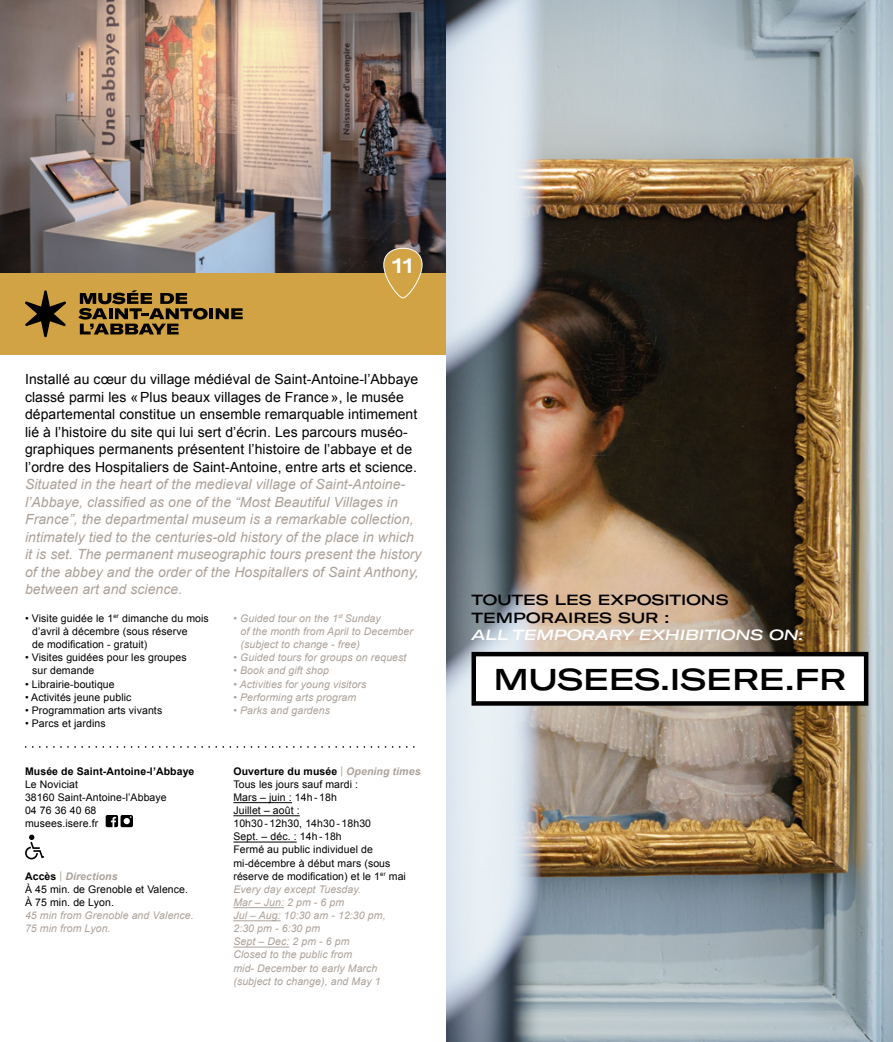
<style>
.page{position:relative;width:893px;height:1042px;background:#fff}
.page>*{position:absolute;margin:0;border:0;box-sizing:border-box;transform-origin:0 0}
.t1{font:500 expanded 29.75px "GT America";letter-spacing:-.01em;color:#000}
.t2{font:500 expanded 21px "GT America";color:#fff}
.t3{font:500 expanded 14.53px/17.5px "GT America";color:#000}
.t4{font:italic 500 expanded 14.53px "GT America";color:#fff}
.t5{font:italic 14px/17.5px "Arial";letter-spacing:.005em;color:#aba199}
.t6{font:14px/17.5px "Arial";letter-spacing:.005em;color:#000}
.t7{font:10.5px/13.1px "Arial";letter-spacing:.01em;color:#000}
.t8{font:italic 10.5px/13.1px "Arial";letter-spacing:.01em;color:#aba199}
.t9{font:700 10.5px "Arial";letter-spacing:.01em;color:#000}
.s1{font-weight:700}
.s2{color:#aba199}
.s3{font-weight:700;font-style:italic;color:#aba199}
.s4{font-style:italic;color:#aba199}
</style>
<div class="page">
<div style="left:0;top:273px;width:446px;height:82px;background:#d1a344"></div>
<img style="left:0;top:0;width:447px;height:273px">
<hr style="left:209px;top:308px;width:4px;height:11px;background:#000">
<svg style="left:216px;top:308px;width:27px;height:11px"></svg>
<svg style="left:78px;top:290px;width:130px;height:44px"></svg>
<svg style="left:25px;top:290px;width:41px;height:47px"></svg>
<svg style="left:383px;top:247px;width:40px;height:52px"></svg>
<img style="left:447px;top:0;width:446px;height:1042px">
<div style="left:474px;top:654px;width:392px;height:49px;background:#fff"></div>
<div style="left:471px;top:652px;width:397px;height:54px;border:4px solid #000"></div>
<hr style="left:233px;top:802px;width:59px;height:1px;background:#000">
<hr style="left:233px;top:815px;width:67px;height:1px;background:#000">
<hr style="left:233px;top:842px;width:64px;height:1px;background:#000">
<hr style="left:233px;top:907px;width:51px;height:1px;background:#aba199">
<hr style="left:233px;top:920px;width:48px;height:1px;background:#aba199">
<hr style="left:233px;top:947px;width:56px;height:1px;background:#aba199">
<svg style="left:25px;top:834px;width:19px;height:25px"></svg>
<svg style="left:26px;top:746px;width:389px;height:2px"></svg>
<svg style="left:106px;top:815px;width:27px;height:12px"></svg>
<h2 class="t2" style="left:392px;top:253px;width:23px">11</h2>
<p class="t6" style="left:25px;top:371px;width:395px">Installé au cœur du village médiéval de Saint-Antoine-l’Abbaye classé parmi les «Plus beaux villages de France», le musée départemental constitue un ensemble remarquable intimement lié à l’histoire du site qui lui sert d’écrin. Les parcours muséo&shy;graphiques permanents présentent l’histoire de l’abbaye et de l’ordre des Hospitaliers de Saint-Antoine, entre arts et science.</p>
<p class="t5" style="left:25px;top:476px;width:398px">Situated in the heart of the medieval village of Saint-Antoine&shy;l’Abbaye, classified as one of the “Most Beautiful Villages in France”, the departmental museum is a remarkable collection, intimately tied to the centuries-old history of the place in which it is set. The permanent museographic tours present the history of the abbey and the order of the Hospitallers of Saint Anthony, between art and science.</p>
<p class="t7" style="left:32px;top:612px;width:178px;text-indent:-7px">• Visite guidée le 1<sup>er</sup> dimanche du mois d’avril à décembre (sous réserve<br>de modification - gratuit)</p>
<p class="t7" style="left:32px;top:651px;width:156px;text-indent:-7px">• Visites guidées pour les groupes sur demande</p>
<p class="t7" style="left:25px;top:677px;width:91px">• Librairie-boutique</p>
<p class="t7" style="left:25px;top:690px;width:108px">• Activités jeune public</p>
<p class="t7" style="left:25px;top:704px;width:139px">• Programmation arts vivants</p>
<p class="t7" style="left:25px;top:717px;width:82px">• Parcs et jardins</p>
<p class="t7" style="left:233px;top:764px;width:189px"><span class="s1">Ouverture du musée</span> <span class="s2">|</span> <span class="s3">Opening times<br></span>Tous les jours sauf mardi :<br>Mars – juin : 14h - 18h<br>Juillet – août :<br>10h30 - 12h30, 14h30 - 18h30<br>Sept. – déc. : 14h - 18h<br>Fermé au public individuel de mi-décembre à début mars (sous réserve de modification) et le 1<sup>er</sup> mai<br><span class="s4">Every day except Tuesday.<br>Mar – Jun: 2 pm - 6 pm<br>Jul – Aug: 10:30 am - 12:30 pm,<br>2:30 pm - 6:30 pm<br>Sept – Dec: 2 pm - 6 pm<br>Closed to the public from<br>mid- December to early March<br>(subject to change), and May 1</span></p>
<p class="t8" style="left:240px;top:612px;width:174px;text-indent:-7px">• Guided tour on the 1<sup>st</sup> Sunday<br>of the month from April to December (subject to change - free)</p>
<p class="t8" style="left:233px;top:651px;width:175px">• Guided tours for groups on request</p>
<p class="t8" style="left:233px;top:664px;width:97px">• Book and gift shop</p>
<p class="t8" style="left:233px;top:677px;width:135px">• Activities for young visitors</p>
<p class="t8" style="left:233px;top:690px;width:124px">• Performing arts program</p>
<p class="t8" style="left:233px;top:704px;width:98px">• Parks and gardens</p>
<p class="t9" style="left:25px;top:764px;width:171px">Musée de Saint-Antoine-l’Abbaye</p>
<p class="t7" style="left:25px;top:777px;width:143px">Le Noviciat<br>38160 Saint-Antoine-l’Abbaye<br>04 76 36 40 68 musees.isere.fr</p>
<p class="t7" style="left:25px;top:869px;width:165px"><span class="s1">Accès</span> <span class="s2">|</span> <span class="s3">Directions<br></span>À 45 min. de Grenoble et Valence.<br>À 75 min. de Lyon.</p>
<p class="t8" style="left:25px;top:909px;width:170px">45 min from Grenoble and Valence.<br>75 min from Lyon.</p>
<h3 class="t3" style="left:471px;top:591px;width:259px">TOUTES LES EXPOSITIONS<br>TEMPORAIRES SUR :</h3>
<h3 class="t4" style="left:471px;top:626px;width:333px">ALL TEMPORARY EXHIBITIONS ON:</h3>
<h1 class="t1" style="left:493px;top:661px;width:354px">MUSEES.ISERE.FR</h1>
</div>
